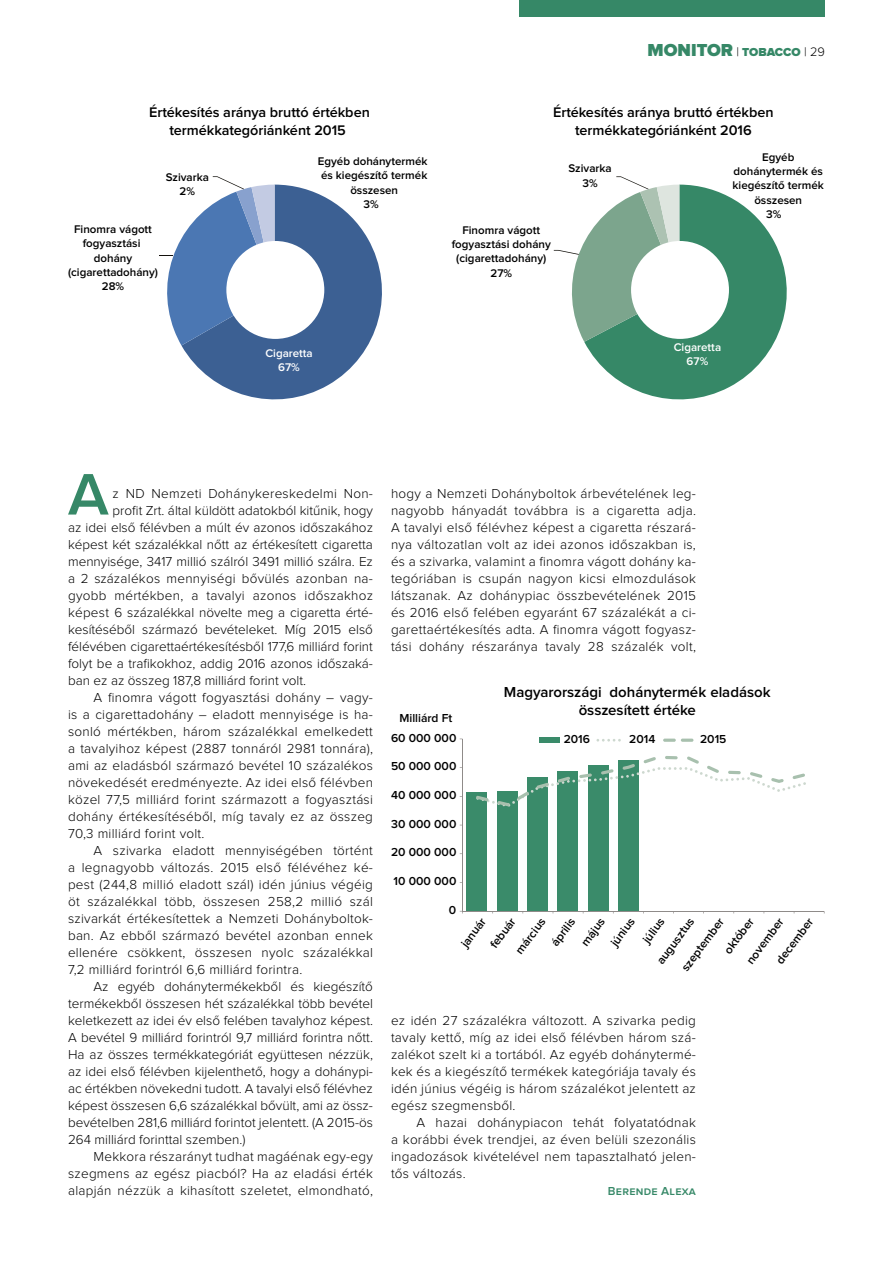
<style>
.page{position:relative;width:893px;height:1263px;background:#fff}
.page>*{position:absolute;margin:0;border:0;box-sizing:border-box;transform-origin:0 0}
.t1{font:600 60.6px "Proxima Nova";color:#368867}
.t2{font:900 18px "Proxima Nova";color:#368867}
.t3{font:600 15px/18px "Proxima Nova";color:#000;text-align:center}
.t4{font:600 14.4px/17.9px "Proxima Nova";color:#000;text-align:center}
.t5{font:300 13.5px/17px "Proxima Nova";letter-spacing:.02em;color:#000;text-align:justify}
.t6{font:300 13.5px "Proxima Nova";color:#000}
.t7{font:600 12px "Proxima Nova";color:#000}
.t8{font:600 12px "Proxima Nova";letter-spacing:.02em;color:#368867}
.t9{font:600 11.55px/14.4px "Proxima Nova";color:#000;text-align:center}
.t10{font:600 11.55px/14.4px "Proxima Nova";color:#fff;text-align:center}
.s1{font-weight:300;font-size:12.75px;color:#000}
.s2{font-size:12px}
</style>
<div class="page">
<svg style="left:181px;top:185px;width:201px;height:214px;fill:#3c6093"></svg>
<svg style="left:159px;top:176px;width:116px;height:169px"></svg>
<svg style="left:584px;top:185px;width:203px;height:214px;fill:#368867"></svg>
<svg style="left:554px;top:176px;width:125px;height:166px"></svg>
<div style="left:226px;top:241px;width:98px;height:98px;background:#fff;border-radius:50%"></div>
<div style="left:631px;top:241px;width:98px;height:98px;background:#fff;border-radius:50%"></div>
<div style="left:467px;top:793px;width:20px;height:118px;background:#3a8b6a"></div>
<div style="left:497px;top:791px;width:20px;height:120px;background:#3a8b6a"></div>
<div style="left:527px;top:777px;width:21px;height:134px;background:#3a8b6a"></div>
<div style="left:558px;top:771px;width:20px;height:140px;background:#3a8b6a"></div>
<div style="left:588px;top:765px;width:20px;height:146px;background:#3a8b6a"></div>
<div style="left:618px;top:761px;width:21px;height:150px;background:#3a8b6a"></div>
<div style="left:539px;top:737px;width:21px;height:6px;background:#3a8b6a"></div>
<hr style="left:462px;top:739px;width:1px;height:172px;background:#8f8b89">
<hr style="left:462px;top:911px;width:362px;height:1px;background:#8f8b89">
<svg style="left:476px;top:756px;width:330px;height:51px"></svg>
<svg style="left:596px;top:739px;width:25px;height:2px"></svg>
<svg style="left:663px;top:739px;width:30px;height:3px"></svg>
<div style="left:519px;top:0;width:306px;height:17px;background:#368867"></div>
<h2 class="t2" style="left:648px;top:42px;width:179px">MONITOR <span class="s1">|</span> <span class="s2">TOBACCO</span> <span class="s1">| 29</span></h2>
<p class="t4" style="left:149px;top:104px;width:222px">Értékesítés aránya bruttó értékben termékkategóriánként 2015</p>
<p class="t4" style="left:553px;top:104px;width:222px">Értékesítés aránya bruttó értékben termékkategóriánként 2016</p>
<p class="t9" style="left:166px;top:170px;width:45px">Szivarka<br>2%</p>
<p class="t9" style="left:318px;top:154px;width:111px">Egyéb dohánytermék és kiegészítő termék összesen<br>3%</p>
<p class="t9" style="left:568px;top:162px;width:45px">Szivarka<br>3%</p>
<p class="t9" style="left:762px;top:150px;width:34px">Egyéb</p>
<p class="t9" style="left:734px;top:164px;width:91px">dohánytermék és</p>
<p class="t9" style="left:732px;top:179px;width:93px">kiegészítő termék</p>
<p class="t9" style="left:754px;top:193px;width:49px">összesen</p>
<p class="t9" style="left:766px;top:208px;width:17px">3%</p>
<p class="t9" style="left:68px;top:222px;width:92px">Finomra vágott fogyasztási dohány (cigarettadohány)<br>28%</p>
<p class="t9" style="left:452px;top:223px;width:101px">Finomra vágott fogyasztási dohány (cigarettadohány)<br>27%</p>
<p class="t10" style="left:265px;top:346px;width:49px">Cigaretta<br>67%</p>
<p class="t10" style="left:674px;top:340px;width:49px">Cigaretta<br>67%</p>
<h1 class="t1" style="left:68px;top:467px;width:42px">A</h1>
<p class="t5" style="left:113px;top:485px;width:262px">z ND Nemzeti Dohánykereskedelmi Non-</p>
<p class="t6" style="left:113px;top:504px;width:262px">profit Zrt. által küldött adatokból kitűnik, hogy</p>
<p class="t6" style="left:68px;top:521px;width:306px">az idei első félévben a múlt év azonos időszakához</p>
<p class="t6" style="left:68px;top:538px;width:306px">képest két százalékkal nőtt az értékesített cigaretta</p>
<p class="t6" style="left:68px;top:555px;width:306px">mennyisége, 3417 millió szálról 3491 millió szálra. Ez</p>
<p class="t5" style="left:68px;top:570px;width:306px">a 2 százalékos mennyiségi bővülés azonban na-</p>
<p class="t5" style="left:68px;top:587px;width:306px">gyobb mértékben, a tavalyi azonos időszakhoz</p>
<p class="t6" style="left:68px;top:606px;width:306px">képest 6 százalékkal növelte meg a cigaretta érté-</p>
<p class="t6" style="left:68px;top:623px;width:306px">kesítéséből származó bevételeket. Míg 2015 első</p>
<p class="t6" style="left:68px;top:640px;width:306px">félévében cigarettaértékesítésből 177,6 milliárd forint</p>
<p class="t6" style="left:68px;top:657px;width:306px">folyt be a trafikokhoz, addig 2016 azonos időszaká-</p>
<p class="t6" style="left:68px;top:674px;width:240px">ban ez az összeg 187,8 milliárd forint volt.</p>
<p class="t5" style="left:94px;top:689px;width:281px">A finomra vágott fogyasztási dohány – vagy-</p>
<p class="t5" style="left:68px;top:706px;width:306px">is a cigarettadohány – eladott mennyisége is ha-</p>
<p class="t5" style="left:68px;top:723px;width:306px">sonló mértékben, három százalékkal emelkedett</p>
<p class="t5" style="left:68px;top:740px;width:306px">a tavalyihoz képest (2887 tonnáról 2981 tonnára),</p>
<p class="t5" style="left:68px;top:757px;width:306px">ami az eladásból származó bevétel 10 százalékos</p>
<p class="t5" style="left:68px;top:774px;width:306px">növekedését eredményezte. Az idei első félévben</p>
<p class="t5" style="left:68px;top:791px;width:306px">közel 77,5 milliárd forint származott a fogyasztási</p>
<p class="t5" style="left:68px;top:808px;width:306px">dohány értékesítéséből, míg tavaly ez az összeg</p>
<p class="t5" style="left:68px;top:825px;width:138px">70,3 milliárd forint volt.</p>
<p class="t5" style="left:94px;top:842px;width:281px">A szivarka eladott mennyiségében történt</p>
<p class="t5" style="left:68px;top:859px;width:306px">a legnagyobb változás. 2015 első félévéhez ké-</p>
<p class="t5" style="left:68px;top:876px;width:306px">pest (244,8 millió eladott szál) idén június végéig</p>
<p class="t5" style="left:68px;top:893px;width:306px">öt százalékkal több, összesen 258,2 millió szál</p>
<p class="t5" style="left:68px;top:910px;width:306px">szivarkát értékesítettek a Nemzeti Dohányboltok-</p>
<p class="t5" style="left:68px;top:927px;width:306px">ban. Az ebből származó bevétel azonban ennek</p>
<p class="t5" style="left:68px;top:944px;width:306px">ellenére csökkent, összesen nyolc százalékkal</p>
<p class="t5" style="left:68px;top:961px;width:236px">7,2 milliárd forintról 6,6 milliárd forintra.</p>
<p class="t6" style="left:94px;top:980px;width:281px">Az egyéb dohánytermékekből és kiegészítő</p>
<p class="t6" style="left:68px;top:997px;width:306px">termékekből összesen hét százalékkal több bevétel</p>
<p class="t6" style="left:68px;top:1014px;width:306px">keletkezett az idei év első felében tavalyhoz képest.</p>
<p class="t6" style="left:68px;top:1031px;width:306px">A bevétel 9 milliárd forintról 9,7 milliárd forintra nőtt.</p>
<p class="t6" style="left:68px;top:1048px;width:306px">Ha az összes termékkategóriát együttesen nézzük,</p>
<p class="t6" style="left:68px;top:1065px;width:306px">az idei első félévben kijelenthető, hogy a dohánypi-</p>
<p class="t6" style="left:68px;top:1082px;width:306px">ac értékben növekedni tudott. A tavalyi első félévhez</p>
<p class="t6" style="left:68px;top:1099px;width:306px">képest összesen 6,6 százalékkal bővült, ami az össz-</p>
<p class="t6" style="left:68px;top:1116px;width:306px">bevételben 281,6 milliárd forintot jelentett. (A 2015-ös</p>
<p class="t6" style="left:68px;top:1133px;width:179px">264 milliárd forinttal szemben.)</p>
<p class="t5" style="left:94px;top:1148px;width:281px">Mekkora részarányt tudhat magáénak egy-egy</p>
<p class="t5" style="left:68px;top:1165px;width:306px">szegmens az egész piacból? Ha az eladási érték</p>
<p class="t5" style="left:68px;top:1183px;width:306px">alapján nézzük a kihasított szeletet, elmondható,</p>
<p class="t5" style="left:391px;top:485px;width:306px">hogy a Nemzeti Dohányboltok árbevételének leg&shy;nagyobb hányadát továbbra is a cigaretta adja.<br>A tavalyi első félévhez képest a cigaretta részará&shy;nya változatlan volt az idei azonos időszakban is, és a szivarka, valamint a finomra vágott dohány ka&shy;tegóriában is csupán nagyon kicsi elmozdulások látszanak. Az dohánypiac összbevételének 2015 és 2016 első felében egyaránt 67 százalékát a ci&shy;garettaértékesítés adta. A finomra vágott fogyasz&shy;tási dohány részaránya tavaly 28 százalék volt,</p>
<p class="t7" style="left:399px;top:712px;width:54px">Milliárd Ft</p>
<p class="t7" style="left:391px;top:732px;width:67px">60 000 000</p>
<p class="t7" style="left:391px;top:761px;width:67px">50 000 000</p>
<p class="t7" style="left:391px;top:789px;width:67px">40 000 000</p>
<p class="t7" style="left:391px;top:818px;width:67px">30 000 000</p>
<p class="t7" style="left:391px;top:847px;width:67px">20 000 000</p>
<p class="t7" style="left:394px;top:875px;width:64px">10 000 000</p>
<p class="t7" style="left:449px;top:904px;width:9px">0</p>
<p class="t3" style="left:504px;top:684px;width:268px">Magyarországi dohánytermék eladások összesített értéke</p>
<p class="t7" style="left:564px;top:733px;width:28px">2016</p>
<p class="t7" style="left:629px;top:733px;width:28px">2014</p>
<p class="t7" style="left:700px;top:733px;width:28px">2015</p>
<p class="t7" style="left:744px;top:959px;width:56px;rotate:-53deg">november</p>
<p class="t7" style="left:774px;top:959px;width:56px;rotate:-53deg">december</p>
<p class="t7" style="left:679px;top:966px;width:65px;rotate:-53deg">szeptember</p>
<p class="t7" style="left:722px;top:949px;width:43px;rotate:-53deg">október</p>
<p class="t7" style="left:459px;top:943px;width:35px;rotate:-53deg">január</p>
<p class="t7" style="left:488px;top:943px;width:36px;rotate:-53deg">febuár</p>
<p class="t7" style="left:513px;top:949px;width:43px;rotate:-53deg">március</p>
<p class="t7" style="left:549px;top:941px;width:33px;rotate:-53deg">április</p>
<p class="t7" style="left:579px;top:941px;width:33px;rotate:-53deg">május</p>
<p class="t7" style="left:609px;top:941px;width:33px;rotate:-53deg">június</p>
<p class="t7" style="left:641px;top:938px;width:29px;rotate:-53deg">július</p>
<p class="t7" style="left:655px;top:959px;width:56px;rotate:-53deg">augusztus</p>
<p class="t5" style="left:391px;top:1012px;width:306px">ez idén 27 százalékra változott. A szivarka pedig tavaly kettő, míg az idei első félévben három szá&shy;zalékot szelt ki a tortából. Az egyéb dohánytermé&shy;kek és a kiegészítő termékek kategóriája tavaly és idén június végéig is három százalékot jelentett az egész szegmensből.</p>
<p class="t5" style="left:391px;top:1115px;width:306px;text-indent:26px">A hazai dohánypiacon tehát folyatatódnak a korábbi évek trendjei, az éven belüli szezonális ingadozások kivételével nem tapasztalható jelen&shy;tős változás.</p>
<p class="t8" style="left:608px;top:1185px;width:89px">Berende Alexa</p>
</div>
